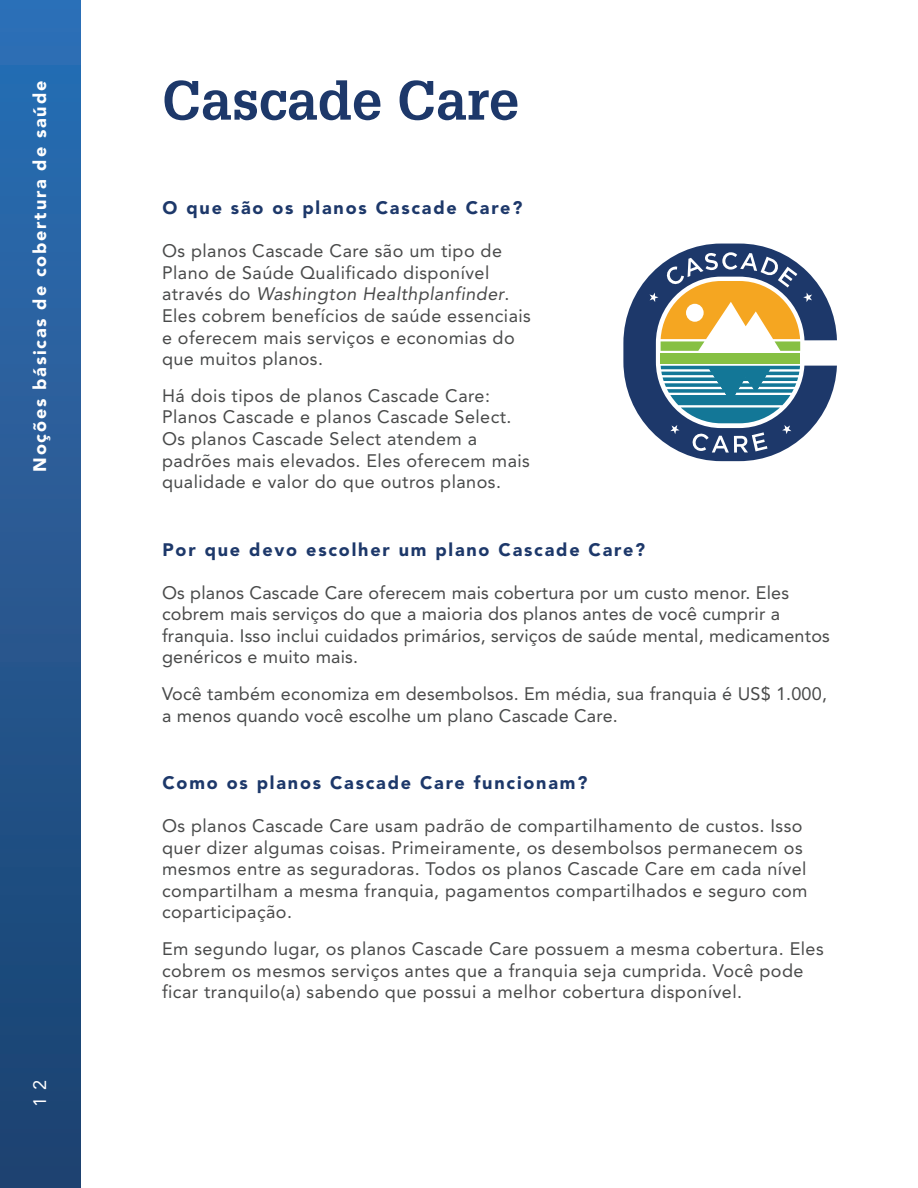
<style>
.page{position:relative;width:918px;height:1188px;background:#fff}
.page>*{position:absolute;margin:0;border:0;box-sizing:border-box;transform-origin:0 0}
.t1{font:700 54px "Glypha LT Std";color:#1d386a}
.t2{font:18px/21.6px "Avenir LT Std";letter-spacing:.025em;color:#494a4a}
.t3{font:900 18px "Avenir LT Std";letter-spacing:.1em;color:#1d386a}
.t4{font:900 18px "Avenir LT Std";letter-spacing:.1em;color:#fff}
.t5{font:18px "Avenir LT Std";color:#fff}
.s1{font-style:italic}
</style>
<div class="page">
<div style="left:0;top:0;width:81px;height:1188px;background:linear-gradient(to bottom,#2d6fb5,#1c416e)"></div>
<svg style="left:623px;top:244px;width:214px;height:217px"></svg>
<svg style="left:650px;top:252px;width:162px;height:201px"></svg>
<p class="t4" style="left:29px;top:472px;width:392px;rotate:-90deg">Noções básicas de cobertura de saúde</p>
<p class="t5" style="left:29px;top:1107px;width:29px;rotate:-90deg">1 2</p>
<p class="t1" style="left:162px;top:67px;width:359px">Cascade Care</p>
<p class="t3" style="left:163px;top:197px;width:361px">O que são os planos Cascade Care?</p>
<p class="t2" style="left:162px;top:240px;width:370px">Os planos Cascade Care são um tipo de Plano de Saúde Qualificado disponível através do <span class="s1">Washington Healthplanfinder</span>.<br>Eles cobrem benefícios de saúde essenciais e oferecem mais serviços e economias do que muitos planos.</p>
<p class="t2" style="left:162px;top:385px;width:369px">Há dois tipos de planos Cascade Care:<br>Planos Cascade e planos Cascade Select.<br>Os planos Cascade Select atendem a padrões mais elevados. Eles oferecem mais qualidade e valor do que outros planos.</p>
<p class="t3" style="left:163px;top:539px;width:484px">Por que devo escolher um plano Cascade Care?</p>
<p class="t2" style="left:162px;top:582px;width:669px">Os planos Cascade Care oferecem mais cobertura por um custo menor. Eles cobrem mais serviços do que a maioria dos planos antes de você cumprir a franquia. Isso inclui cuidados primários, serviços de saúde mental, medicamentos genéricos e muito mais.</p>
<p class="t2" style="left:162px;top:683px;width:667px">Você também economiza em desembolsos. Em média, sua franquia é US$ 1.000, a menos quando você escolhe um plano Cascade Care.</p>
<p class="t3" style="left:163px;top:772px;width:426px">Como os planos Cascade Care funcionam?</p>
<p class="t2" style="left:162px;top:815px;width:647px">Os planos Cascade Care usam padrão de compartilhamento de custos. Isso quer dizer algumas coisas. Primeiramente, os desembolsos permanecem os mesmos entre as seguradoras. Todos os planos Cascade Care em cada nível compartilham a mesma franquia, pagamentos compartilhados e seguro com coparticipação.</p>
<p class="t2" style="left:162px;top:938px;width:663px">Em segundo lugar, os planos Cascade Care possuem a mesma cobertura. Eles cobrem os mesmos serviços antes que a franquia seja cumprida. Você pode ficar tranquilo(a) sabendo que possui a melhor cobertura disponível.</p>
</div>
